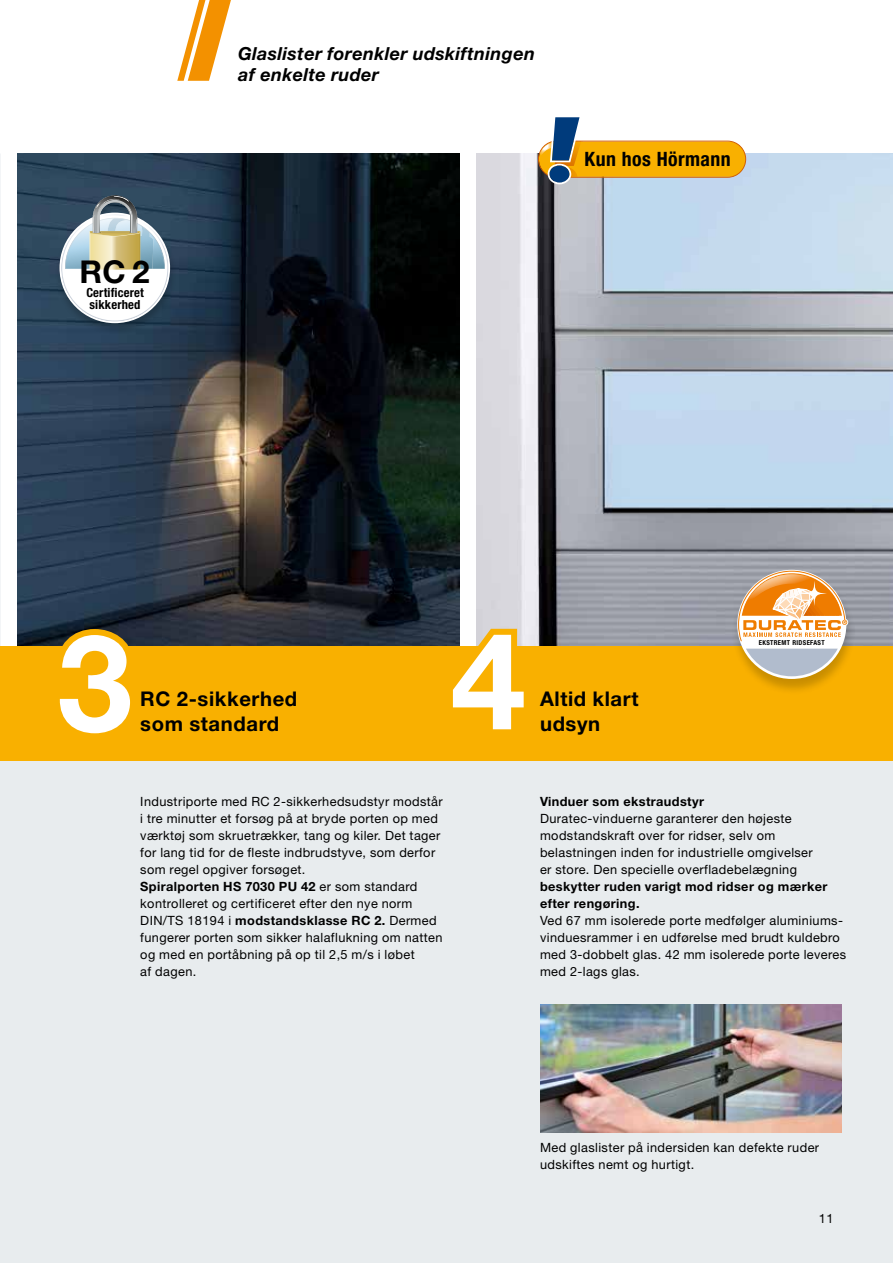
<style>
.page{position:relative;width:893px;height:1263px;background:#fff}
.page>*{position:absolute;margin:0;border:0;box-sizing:border-box;transform-origin:0 0}
.t1{font:700 135px "Hoermann Helvetica Neue";color:#fff}
.t2{font:700 31.5px "Hoermann Helvetica Neue";color:#000}
.t3{font:700 20.25px/25.5px "Hoermann Helvetica Neue";letter-spacing:.03em;color:#000}
.t4{font:700 condensed 19.8px "Hoermann Helvetica Neue";letter-spacing:.02em;color:#000}
.t5{font:italic 700 18px/21.3px "Hoermann Helvetica Neue";letter-spacing:.02em;color:#000}
.t6{font:12.75px/17px "Hoermann Helvetica Neue Rm";letter-spacing:.03em;color:#000}
.t7{font:700 12.75px/17px "Hoermann Helvetica Neue";letter-spacing:.03em;color:#000}
.t8{font:700 condensed 12.6px/12.6px "Hoermann Helvetica Neue";letter-spacing:.015em;color:#000}
.t9{font:700 condensed 6.75px "Hoermann Helvetica Neue";letter-spacing:.05em;color:#000}
.s1{font-family:"Hoermann Helvetica Neue Rm";font-weight:400}
</style>
<div class="page">
<div style="left:0;top:651px;width:893px;height:612px;background:#e8ecee"></div>
<svg style="left:177px;top:0;width:54px;height:81px"></svg>
<img style="left:17px;top:153px;width:442px;height:493px">
<img style="left:476px;top:153px;width:417px;height:493px">
<img style="left:0;top:153px;width:1px;height:493px">
<div style="left:0;top:646px;width:893px;height:115px;background:#f9b000"></div>
<svg style="left:48px;top:623px;width:94px;height:23px;background:#605021"></svg>
<svg style="left:441px;top:623px;width:95px;height:23px"></svg>
<div style="left:731px;top:570px;width:127px;height:125px;background:#000;opacity:.2"></div>
<svg style="left:737px;top:570px;width:109px;height:109px"></svg>
<svg style="left:746px;top:649px;width:92px;height:27px;background:#bfbba9"></svg>
<svg style="left:738px;top:570px;width:109px;height:72px"></svg>
<svg style="left:795px;top:574px;width:39px;height:39px"></svg>
<img style="left:540px;top:1005px;width:302px;height:127px">
<svg style="left:538px;top:117px;width:208px;height:67px"></svg>
<div style="left:55px;top:196px;width:122px;height:139px;background:#000;opacity:.2"></div>
<svg style="left:60px;top:195px;width:109px;height:127px"></svg>
<h2 class="t2" style="left:80px;top:249px;width:71px">RC 2</h2>
<p class="t8" style="left:86px;top:286px;width:59px">Certificeret sikkerhed</p>
<h3 class="t5" style="left:238px;top:42px;width:298px">Glaslister forenkler udskiftningen af enkelte ruder</h3>
<h3 class="t4" style="left:585px;top:145px;width:147px">Kun hos Hörmann</h3>
<h1 class="t1" style="left:57px;top:587px;width:77px">3</h1>
<h1 class="t1" style="left:451px;top:585px;width:77px">4</h1>
<h3 class="t3" style="left:140px;top:684px;width:158px">RC 2-sikkerhed som standard</h3>
<h3 class="t3" style="left:540px;top:684px;width:100px">Altid klart</h3>
<h3 class="t3" style="left:540px;top:710px;width:62px">udsyn</h3>
<p class="t9" style="left:759px;top:638px;width:67px">EKSTREMT RIDSEFAST</p>
<p class="t6" style="left:140px;top:792px;width:304px">Industriporte med RC 2-sikkerhedsudstyr modstår i tre minutter et forsøg på at bryde porten op med værktøj som skruetrækker, tang og kiler. Det tager for lang tid for de fleste indbrudstyve, som derfor som regel opgiver forsøget.</p>
<p class="t7" style="left:140px;top:877px;width:279px">Spiralporten HS 7030 PU 42 <span class="s1">er som standard</span></p>
<p class="t6" style="left:140px;top:894px;width:274px">kontrolleret og certificeret efter den nye norm</p>
<p class="t7" style="left:140px;top:911px;width:298px"><span class="s1">DIN/TS 18194 i</span> modstandsklasse RC 2. <span class="s1">Dermed</span></p>
<p class="t6" style="left:140px;top:928px;width:304px">fungerer porten som sikker halaflukning om natten og med en portåbning på op til 2,5 m/s i løbet<br>af dagen.</p>
<p class="t7" style="left:540px;top:792px;width:166px">Vinduer som ekstraudstyr</p>
<p class="t6" style="left:540px;top:809px;width:274px">Duratec-vinduerne garanterer den højeste modstandskraft over for ridser, selv om belastningen inden for industrielle omgivelser er store. Den specielle overfladebelægning</p>
<p class="t7" style="left:540px;top:877px;width:289px">beskytter ruden varigt mod ridser og mærker efter rengøring.</p>
<p class="t6" style="left:540px;top:911px;width:308px">Ved 67 mm isolerede porte medfølger aluminiums&shy;vinduesrammer i en udførelse med brudt kuldebro med 3-dobbelt glas. 42 mm isolerede porte leveres med 2-lags glas.</p>
<p class="t6" style="left:540px;top:1138px;width:281px">Med glaslister på indersiden kan defekte ruder udskiftes nemt og hurtigt.</p>
<p class="t6" style="left:819px;top:1209px;width:16px">11</p>
</div>
